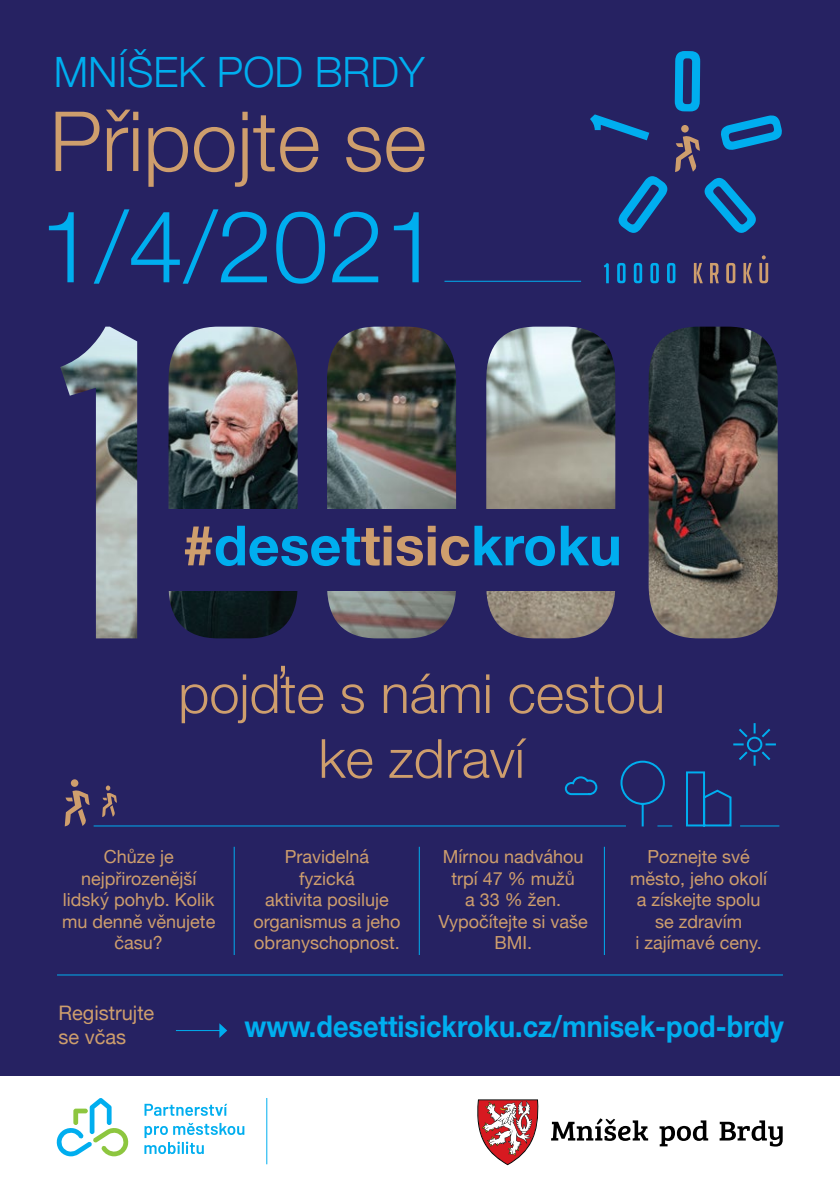
<style>
.page{position:relative;width:840px;height:1191px;background:#fff}
.page>*{position:absolute;margin:0;border:0;box-sizing:border-box;transform-origin:0 0}
.t1{font:300 100px "Helvetica Neue";color:#00aeef}
.t2{font:300 83px "Helvetica Neue";color:#ce9e6d}
.t3{font:700 55.4px "Helvetica Neue";color:#00aeef}
.t4{font:300 54px/64.8px "Helvetica Neue";color:#ce9e6d;text-align:center}
.t5{font:300 41.8px "Helvetica Neue";color:#00aeef}
.t6{font:700 30px "Helvetica Neue";color:#00aeef;scale:.9 1}
.t7{font:20px/24px "Helvetica Neue";color:#ce9e6d}
.t8{font:18px/21.6px "Helvetica Neue";color:#ce9e6d;text-align:center}
.s1{color:#ce9e6d}
</style>
<div class="page">
<div style="left:0;top:0;width:839px;height:1075px;background:#262262"></div>
<svg style="left:604px;top:263px;width:4px;height:20px"></svg>
<svg style="left:617px;top:263px;width:8px;height:20px"></svg>
<svg style="left:633px;top:263px;width:8px;height:20px"></svg>
<svg style="left:650px;top:263px;width:8px;height:20px"></svg>
<svg style="left:667px;top:263px;width:8px;height:20px"></svg>
<svg style="left:693px;top:263px;width:9px;height:20px"></svg>
<svg style="left:710px;top:263px;width:8px;height:20px"></svg>
<svg style="left:726px;top:263px;width:9px;height:20px"></svg>
<svg style="left:743px;top:263px;width:9px;height:20px"></svg>
<svg style="left:759px;top:255px;width:8px;height:28px"></svg>
<svg style="left:590px;top:114px;width:59px;height:26px"></svg>
<svg style="left:618px;top:176px;width:50px;height:57px"></svg>
<svg style="left:674px;top:51px;width:108px;height:182px"></svg>
<svg style="left:680px;top:125px;width:8px;height:7px"></svg>
<svg style="left:65px;top:790px;width:24px;height:36px"></svg>
<div style="left:71px;top:779px;width:7px;height:8px;background:#ce9e6d;border-radius:50%"></div>
<svg style="left:102px;top:785px;width:15px;height:32px"></svg>
<svg style="left:564px;top:776px;width:34px;height:20px"></svg>
<svg style="left:56px;top:1098px;width:73px;height:58px"></svg>
<svg style="left:144px;top:1103px;width:83px;height:12px"></svg>
<svg style="left:144px;top:1122px;width:100px;height:32px"></svg>
<img style="left:60px;top:327px;width:396px;height:311px">
<img style="left:486px;top:327px;width:291px;height:311px">
<div style="left:159px;top:509px;width:479px;height:81px;background:#262262"></div>
<hr style="left:57px;top:974px;width:725px;height:1px;background:#00aeef">
<hr style="left:94px;top:825px;width:531px;height:1px;background:#00aeef">
<hr style="left:739px;top:825px;width:40px;height:1px;background:#00aeef">
<hr style="left:444px;top:281px;width:136px;height:1px;background:#00aeef">
<hr style="left:233px;top:846px;width:1px;height:109px;background:#00aeef">
<hr style="left:418px;top:846px;width:1px;height:109px;background:#00aeef">
<hr style="left:266px;top:1098px;width:1px;height:66px;background:#00aeef">
<hr style="left:603px;top:846px;width:1px;height:109px;background:#00aeef">
<hr style="left:176px;top:1030px;width:44px;height:1px;background:#00aeef">
<svg style="left:219px;top:1023px;width:8px;height:14px"></svg>
<svg style="left:619px;top:760px;width:53px;height:67px"></svg>
<svg style="left:686px;top:723px;width:91px;height:104px"></svg>
<svg style="left:551px;top:1118px;width:96px;height:22px"></svg>
<svg style="left:659px;top:1120px;width:48px;height:26px"></svg>
<svg style="left:719px;top:1120px;width:63px;height:26px"></svg>
<svg style="left:477px;top:1099px;width:62px;height:66px"></svg>
<h3 class="t5" style="left:54px;top:38px;width:372px">MNÍŠEK POD BRDY</h3>
<h2 class="t2" style="left:50px;top:74px;width:378px">Připojte se</h2>
<h1 class="t1" style="left:39px;top:166px;width:402px">1/4/2021</h1>
<h3 class="t3" style="left:183px;top:502px;width:440px"><span class="s1">#</span>deset<span class="s1">tisic</span>kroku</h3>
<h3 class="t4" style="left:178px;top:657px;width:488px">pojďte s námi cestou ke zdraví</h3>
<p class="t8" style="left:62px;top:846px;width:155px">Chůze je nejpřirozenější lidský pohyb. Kolik mu denně věnujete času?</p>
<p class="t7" style="left:58px;top:1002px;width:97px">Registrujte se včas</p>
<p class="t8" style="left:253px;top:846px;width:148px">Pravidelná<br>fyzická<br>aktivita posiluje organismus a jeho obranyschopnost.</p>
<p class="t8" style="left:438px;top:846px;width:151px">Mírnou nadváhou trpí 47 % mužů<br>a 33 % žen.<br>Vypočítejte si vaše<br>BMI.</p>
<p class="t8" style="left:629px;top:846px;width:139px">Poznejte své město, jeho okolí a získejte spolu se zdravím<br>i zajímavé ceny.</p>
<h3 class="t6" style="left:244px;top:1002px;width:600px">www.desettisickroku.cz/mnisek-pod-brdy</h3>
</div>
